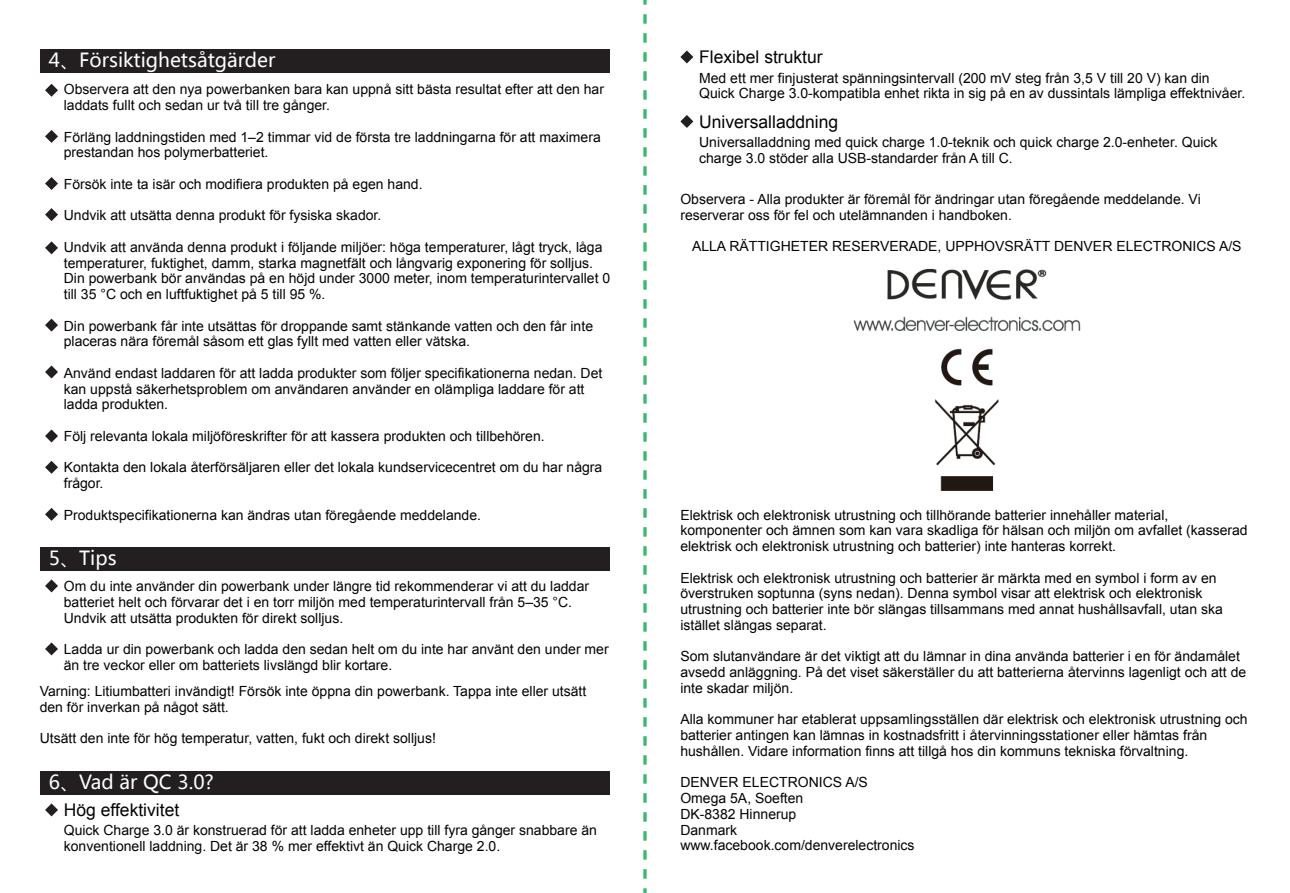
<style>
.page{position:relative;width:1290px;height:893px;background:#fff}
.page>*{position:absolute;margin:0;border:0;box-sizing:border-box;transform-origin:0 0}
.t1{font:19.25px "Microsoft Ya Hei";color:#fff}
.t2{font:17.5px "Arial";color:#020403}
.t3{font:14px/15.8px "Arial";color:#020403}
</style>
<div class="page">
<div style="left:40px;top:50px;width:569px;height:23px;background:#231f20"></div>
<div style="left:40px;top:547px;width:569px;height:23px;background:#231f20"></div>
<svg style="left:45px;top:579px;width:13px;height:13px"></svg>
<svg style="left:45px;top:642px;width:13px;height:13px"></svg>
<div style="left:40px;top:771px;width:569px;height:23px;background:#231f20"></div>
<svg style="left:45px;top:803px;width:13px;height:13px"></svg>
<svg style="left:45px;top:84px;width:13px;height:13px"></svg>
<svg style="left:45px;top:130px;width:13px;height:13px"></svg>
<svg style="left:45px;top:177px;width:13px;height:13px"></svg>
<svg style="left:45px;top:208px;width:13px;height:13px"></svg>
<svg style="left:45px;top:241px;width:13px;height:13px"></svg>
<svg style="left:45px;top:508px;width:13px;height:13px"></svg>
<svg style="left:45px;top:319px;width:13px;height:13px"></svg>
<svg style="left:45px;top:365px;width:13px;height:13px"></svg>
<svg style="left:45px;top:429px;width:13px;height:13px"></svg>
<svg style="left:45px;top:461px;width:13px;height:13px"></svg>
<img style="left:853px;top:268px;width:228px;height:223px">
<svg style="left:680px;top:50px;width:13px;height:13px"></svg>
<svg style="left:680px;top:115px;width:13px;height:13px"></svg>
<svg style="left:643px;top:0;width:4px;height:5px"></svg>
<svg style="left:643px;top:14px;width:4px;height:879px"></svg>
<h1 class="t1" style="left:49px;top:47px;width:228px">4、Försiktighetsåtgärder</h1>
<p class="t3" style="left:64px;top:82px;width:542px">Observera att den nya powerbanken bara kan uppnå sitt bästa resultat efter att den har laddats fullt och sedan ur två till tre gånger.</p>
<p class="t3" style="left:64px;top:129px;width:538px">Förläng laddningstiden med 1–2 timmar vid de första tre laddningarna för att maximera prestandan hos polymerbatteriet.</p>
<p class="t3" style="left:64px;top:176px;width:360px">Försök inte ta isär och modifiera produkten på egen hand.</p>
<p class="t3" style="left:64px;top:208px;width:319px">Undvik att utsätta denna produkt för fysiska skador.</p>
<p class="t3" style="left:64px;top:239px;width:548px">Undvik att använda denna produkt i följande miljöer: höga temperaturer, lågt tryck, låga temperaturer, fuktighet, damm, starka magnetfält och långvarig exponering för solljus.<br>Din powerbank bör användas på en höjd under 3000 meter, inom temperaturintervallet 0 till 35 °C och en luftfuktighet på 5 till 95 %.</p>
<p class="t3" style="left:64px;top:318px;width:531px">Din powerbank får inte utsättas för droppande samt stänkande vatten och den får inte placeras nära föremål såsom ett glas fyllt med vatten eller vätska.</p>
<p class="t3" style="left:64px;top:365px;width:540px">Använd endast laddaren för att ladda produkter som följer specifikationerna nedan. Det kan uppstå säkerhetsproblem om användaren använder en olämpliga laddare för att ladda produkten.</p>
<p class="t3" style="left:64px;top:428px;width:482px">Följ relevanta lokala miljöföreskrifter för att kassera produkten och tillbehören.</p>
<p class="t3" style="left:64px;top:460px;width:540px">Kontakta den lokala återförsäljaren eller det lokala kundservicecentret om du har några frågor.</p>
<p class="t3" style="left:64px;top:507px;width:419px">Produktspecifikationerna kan ändras utan föregående meddelande.</p>
<h1 class="t1" style="left:49px;top:545px;width:69px">5、Tips</h1>
<p class="t3" style="left:64px;top:579px;width:527px">Om du inte använder din powerbank under längre tid rekommenderar vi att du laddar batteriet helt och förvarar det i en torr miljön med temperaturintervall från 5–35 °C.<br>Undvik att utsätta produkten för direkt solljus.</p>
<p class="t3" style="left:64px;top:642px;width:546px">Ladda ur din powerbank och ladda den sedan helt om du inte har använt den under mer än tre veckor eller om batteriets livslängd blir kortare.</p>
<p class="t3" style="left:40px;top:683px;width:548px">Varning: Litiumbatteri invändigt! Försök inte öppna din powerbank. Tappa inte eller utsätt den för inverkan på något sätt.</p>
<p class="t3" style="left:40px;top:731px;width:398px">Utsätt den inte för hög temperatur, vatten, fukt och direkt solljus!</p>
<h1 class="t1" style="left:49px;top:769px;width:167px">6、Vad är QC 3.0?</h1>
<p class="t3" style="left:64px;top:823px;width:535px">Quick Charge 3.0 är konstruerad för att ladda enheter upp till fyra gånger snabbare än konventionell laddning. Det är 38 % mer effektivt än Quick Charge 2.0.</p>
<p class="t2" style="left:64px;top:799px;width:117px">Hög effektivitet</p>
<p class="t2" style="left:699px;top:46px;width:125px">Flexibel struktur</p>
<p class="t3" style="left:699px;top:70px;width:548px">Med ett mer finjusterat spänningsintervall (200 mV steg från 3,5 V till 20 V) kan din<br>Quick Charge 3.0-kompatibla enhet rikta in sig på en av dussintals lämpliga effektnivåer.</p>
<p class="t2" style="left:699px;top:110px;width:141px">Universalladdning</p>
<p class="t3" style="left:699px;top:134px;width:520px">Universalladdning med quick charge 1.0-teknik och quick charge 2.0-enheter. Quick charge 3.0 stöder alla USB-standarder från A till C.</p>
<p class="t3" style="left:680px;top:191px;width:522px">Observera - Alla produkter är föremål för ändringar utan föregående meddelande. Vi reserverar oss för fel och utelämnanden i handboken.</p>
<p class="t3" style="left:692px;top:239px;width:551px">ALLA RÄTTIGHETER RESERVERADE, UPPHOVSRÄTT DENVER ELECTRONICS A/S</p>
<p class="t3" style="left:680px;top:507px;width:569px">Elektrisk och elektronisk utrustning och tillhörande batterier innehåller material, komponenter och ämnen som kan vara skadliga för hälsan och miljön om avfallet (kasserad elektrisk och elektronisk utrustning och batterier) inte hanteras korrekt.</p>
<p class="t3" style="left:680px;top:570px;width:544px">Elektrisk och elektronisk utrustning och batterier är märkta med en symbol i form av en överstruken soptunna (syns nedan). Denna symbol visar att elektrisk och elektronisk utrustning och batterier inte bör slängas tillsammans med annat hushållsavfall, utan ska istället slängas separat.</p>
<p class="t3" style="left:680px;top:649px;width:567px">Som slutanvändare är det viktigt att du lämnar in dina använda batterier i en för ändamålet avsedd anläggning. På det viset säkerställer du att batterierna återvinns lagenligt och att de inte skadar miljön.</p>
<p class="t3" style="left:680px;top:712px;width:569px">Alla kommuner har etablerat uppsamlingsställen där elektrisk och elektronisk utrustning och batterier antingen kan lämnas in kostnadsfritt i återvinningsstationer eller hämtas från hushållen. Vidare information finns att tillgå hos din kommuns tekniska förvaltning.</p>
<p class="t3" style="left:680px;top:775px;width:236px">DENVER ELECTRONICS A/S<br>Omega 5A, Soeften<br>DK-8382 Hinnerup<br>Danmark www.facebook.com/denverelectronics</p>
</div>
